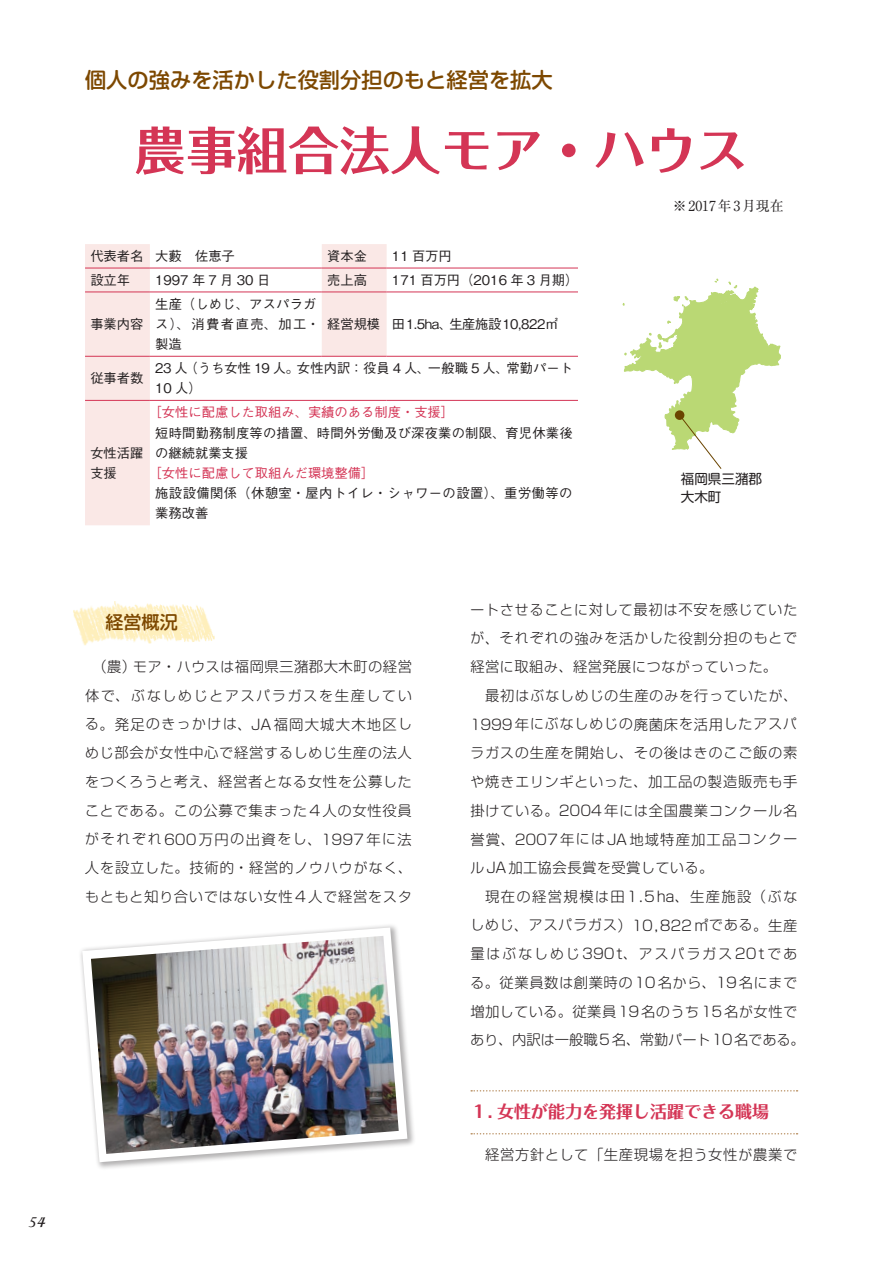
<style>
.page{position:relative;width:893px;height:1263px;background:#fff}
.page>*{position:absolute;margin:0;border:0;box-sizing:border-box;transform-origin:0 0}
.t1{font:700 51px "Folk Pro";color:#d43555}
.t2{font:500 21.3px "Soft Go Std";color:#7d4800}
.t3{font:500 18px "Soft Go Std";color:#7d4800}
.t4{font:700 16.95px "Folk Pro";color:#d43555}
.t5{font:700 15.9px "Isadora";color:#231f20}
.t6{font:300 14.4px/28.7px "Soft Go Std";letter-spacing:.045em;color:#231f20}
.t7{font:300 14.4px/28.7px "Soft Go Std";letter-spacing:.08em;color:#231f20}
.t8{font:300 14.4px "Soft Go Std";letter-spacing:.095em;color:#231f20}
.t9{font:300 13.8px/28.7px "Soft Go Std";letter-spacing:.08em;color:#231f20;text-align:justify}
.t10{font:300 13.8px/28.7px "Soft Go Std";letter-spacing:.14em;color:#231f20}
.t11{font:13.8px "Ryumin Pro";color:#231f20}
.t12{font:13.5px/17.4px "Soft Go Std";color:#231f20}
.t13{font:500 13.35px/20.2px "Gothic BBB Pro";letter-spacing:.015em;color:#231f20}
.t14{font:500 13.35px "Gothic BBB Pro";color:#d43555}
.t15{font:500 13.35px/20.2px "Gothic BBB Pro";letter-spacing:.035em;color:#231f20}
.t16{font:500 13.35px "Gothic BBB Pro";letter-spacing:-.025em;color:#231f20}
.t17{font:500 13.35px "Gothic BBB Pro";letter-spacing:.25em;color:#231f20}
.s1{font-size:13.8px}
.s2{font-size:14.4px}
</style>
<div class="page">
<svg style="left:471px;top:1090px;width:327px;height:1px"></svg>
<svg style="left:471px;top:1133px;width:327px;height:1px"></svg>
<svg style="left:85px;top:244px;width:302px;height:281px"></svg>
<hr style="left:85px;top:268px;width:65px;height:1px;background:#d43555">
<hr style="left:150px;top:268px;width:172px;height:1px;background:#d43555">
<hr style="left:322px;top:268px;width:65px;height:1px;background:#d43555">
<hr style="left:387px;top:268px;width:191px;height:1px;background:#d43555">
<hr style="left:85px;top:292px;width:65px;height:1px;background:#d43555">
<hr style="left:150px;top:292px;width:172px;height:1px;background:#d43555">
<hr style="left:322px;top:292px;width:65px;height:1px;background:#d43555">
<hr style="left:387px;top:292px;width:191px;height:1px;background:#d43555">
<hr style="left:85px;top:356px;width:65px;height:1px;background:#d43555">
<hr style="left:150px;top:356px;width:172px;height:1px;background:#d43555">
<hr style="left:322px;top:356px;width:65px;height:1px;background:#d43555">
<hr style="left:387px;top:356px;width:191px;height:1px;background:#d43555">
<hr style="left:85px;top:400px;width:65px;height:1px;background:#d43555">
<hr style="left:150px;top:400px;width:172px;height:1px;background:#d43555">
<hr style="left:322px;top:400px;width:65px;height:1px;background:#d43555">
<hr style="left:387px;top:400px;width:191px;height:1px;background:#d43555">
<div style="left:78px;top:923px;width:338px;height:248px;background:#231f20;opacity:.35"></div>
<svg style="left:82px;top:927px;width:325px;height:235px"></svg>
<img style="left:91px;top:936px;width:308px;height:218px">
<svg style="left:623px;top:279px;width:157px;height:190px"></svg>
<div style="left:675px;top:410px;width:9px;height:10px;background:#6a4400;border-radius:50%"></div>
<img style="left:73px;top:601px;width:142px;height:45px">
<p class="t5" style="left:28px;top:1213px;width:19px">54</p>
<h2 class="t2" style="left:85px;top:65px;width:469px">個人の強みを活かした役割分担のもと経営を拡大</h2>
<h1 class="t1" style="left:135px;top:107px;width:614px">農事組合法人モア・ハウス</h1>
<p class="t13" style="left:90px;top:244px;width:146px">代表者名 大藪　佐恵子</p>
<p class="t13" style="left:327px;top:244px;width:41px">資本金</p>
<p class="t13" style="left:392px;top:244px;width:61px">11 百万円</p>
<p class="t13" style="left:90px;top:268px;width:41px">設立年</p>
<p class="t17" style="left:155px;top:269px;width:117px">1997年7月30日</p>
<p class="t13" style="left:327px;top:268px;width:41px">売上高</p>
<p class="t13" style="left:392px;top:268px;width:188px">171 百万円（2016 年 3 月期）</p>
<p class="t13" style="left:90px;top:312px;width:55px">事業内容</p>
<p class="t13" style="left:155px;top:292px;width:166px">生産（しめじ、アスパラガス）、消費者直売、加工・製造</p>
<p class="t16" style="left:327px;top:313px;width:233px">経営規模 田1.5ha、生産施設10,822㎡</p>
<p class="t13" style="left:90px;top:367px;width:55px">従事者数</p>
<p class="t13" style="left:155px;top:356px;width:419px">23 人（うち女性 19 人。女性内訳：役員 4 人、一般職 5 人、常勤パート<br>10 人）</p>
<p class="t13" style="left:90px;top:441px;width:55px">女性活躍支援</p>
<p class="t14" style="left:149px;top:402px;width:307px">［女性に配慮した取組み、実績のある制度・支援］</p>
<p class="t13" style="left:155px;top:421px;width:419px">短時間勤務制度等の措置、時間外労働及び深夜業の制限、育児休業後の継続就業支援</p>
<p class="t14" style="left:149px;top:462px;width:227px">［女性に配慮して取組んだ環境整備］</p>
<p class="t15" style="left:155px;top:481px;width:419px">施設設備関係（休憩室・屋内トイレ・シャワーの設置）、重労働等の業務改善</p>
<p class="t11" style="left:673px;top:195px;width:112px">※ 2017年 3月現在</p>
<p class="t12" style="left:681px;top:469px;width:83px">福岡県三潴郡大木町</p>
<p class="t3" style="left:105px;top:609px;width:74px">経営概況</p>
<p class="t6" style="left:93px;top:651px;width:321px">（農）<span class="s1">モア</span>・<span class="s1">ハウスは</span>福岡県三潴郡大木町<span class="s1">の</span>経営</p>
<p class="t10" style="left:85px;top:680px;width:328px"><span class="s2">体</span>で<span class="s2">、</span>ぶなしめじとアスパラガスを<span class="s2">生産</span>してい</p>
<p class="t7" style="left:85px;top:709px;width:328px"><span class="s1">る</span>。発足<span class="s1">のきっかけは</span>、JA福岡大城大木地区<span class="s1">しめじ</span>部会<span class="s1">が</span>女性中心<span class="s1">で</span>経営<span class="s1">するしめじ</span>生産<span class="s1">の</span>法人</p>
<p class="t9" style="left:85px;top:766px;width:328px">をつくろうと<span class="s2">考</span>え<span class="s2">、経営者</span>となる<span class="s2">女性</span>を<span class="s2">公募</span>したことである<span class="s2">。</span>この<span class="s2">公募</span>で<span class="s2">集</span>まった<span class="s2">4人</span>の<span class="s2">女性役員</span></p>
<p class="t6" style="left:85px;top:823px;width:329px"><span class="s1">がそれぞれ</span>600万円<span class="s1">の</span>出資<span class="s1">をし</span>、1997年<span class="s1">に</span>法人<span class="s1">を</span>設立<span class="s1">した</span>。技術的・経営的<span class="s1">ノウハウがなく</span>、</p>
<p class="t9" style="left:85px;top:881px;width:328px">もともと<span class="s2">知</span>り<span class="s2">合</span>いではない<span class="s2">女性4人</span>で<span class="s2">経営</span>をスタ</p>
<p class="t9" style="left:470px;top:594px;width:328px">ートさせることに<span class="s2">対</span>して<span class="s2">最初</span>は<span class="s2">不安</span>を<span class="s2">感</span>じていたが<span class="s2">、</span>それぞれの<span class="s2">強</span>みを<span class="s2">活</span>かした<span class="s2">役割分担</span>のもとで<span class="s2">経営</span>に<span class="s2">取組</span>み<span class="s2">、経営発展</span>につながっていった<span class="s2">。</span></p>
<p class="t9" style="left:470px;top:680px;width:329px;text-indent:15px"><span class="s2">最初</span>はぶなしめじの<span class="s2">生産</span>のみを<span class="s2">行</span>っていたが<span class="s2">、1999年</span>にぶなしめじの<span class="s2">廃菌床</span>を<span class="s2">活用</span>したアスパラガスの<span class="s2">生産</span>を<span class="s2">開始</span>し<span class="s2">、</span>その<span class="s2">後</span>はきのこご<span class="s2">飯</span>の<span class="s2">素</span>や<span class="s2">焼</span>きエリンギといった<span class="s2">、加工品</span>の<span class="s2">製造販売</span>も<span class="s2">手</span></p>
<p class="t6" style="left:470px;top:795px;width:329px;text-align:justify">掛<span class="s1">けている</span>。2004年<span class="s1">には</span>全国農業<span class="s1">コンクール</span>名誉賞、2007年<span class="s1">には</span>JA地域特産加工品<span class="s1">コンクール</span>JA加工協会長賞<span class="s1">を</span>受賞<span class="s1">している</span>。</p>
<p class="t8" style="left:485px;top:886px;width:313px">現在<span class="s1">の</span>経営規模<span class="s1">は</span>田1.5ha、生産施設（<span class="s1">ぶな</span></p>
<p class="t10" style="left:470px;top:910px;width:328px">しめじ<span class="s2">、</span>アスパラガス<span class="s2">）10,822㎡</span>である<span class="s2">。生産量</span>はぶなしめじ<span class="s2">390t、</span>アスパラガス<span class="s2">20t</span>であ</p>
<p class="t6" style="left:470px;top:967px;width:336px"><span class="s1">る</span>。従業員数<span class="s1">は</span>創業時<span class="s1">の</span>10名<span class="s1">から</span>、19名<span class="s1">にまで</span>増加<span class="s1">している</span>。従業員19名<span class="s1">のうち</span>15名<span class="s1">が</span>女性<span class="s1">であり</span>、内訳<span class="s1">は</span>一般職5名、常勤<span class="s1">パート</span>10名<span class="s1">である</span>。</p>
<p class="t4" style="left:470px;top:1097px;width:300px">１. 女性が能力を発揮し活躍できる職場</p>
<p class="t6" style="left:485px;top:1139px;width:313px">経営方針<span class="s1">として</span>「生産現場<span class="s1">を</span>担<span class="s1">う</span>女性<span class="s1">が</span>農業<span class="s1">で</span></p>
</div>
